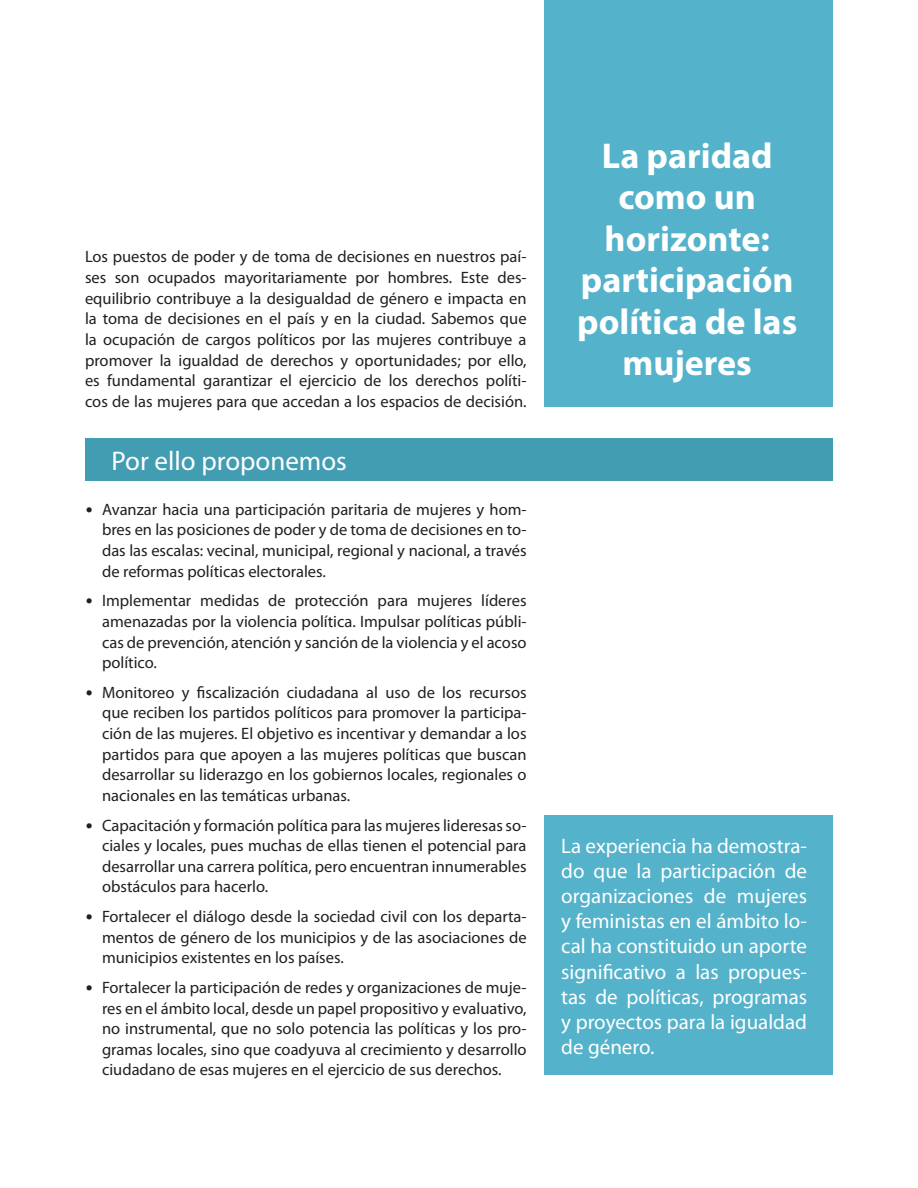
<style>
.page{position:relative;width:918px;height:1188px;background:#fff}
.page>*{position:absolute;margin:0;border:0;box-sizing:border-box;transform-origin:0 0}
.t1{font:700 36px/41.4px "Myriad Pro";color:#fff;text-align:center}
.t2{font:27px "Myriad Pro";color:#fff}
.t3{font:21px/25.2px "Myriad Pro";color:#fff;text-align:justify}
.t4{font:16.5px/20.7px "Myriad Pro";color:#231f20;text-align:justify}
.s1{font-family:"Calibri"}
</style>
<div class="page">
<div style="left:545px;top:816px;width:288px;height:259px;background:#54b2cb"></div>
<div style="left:545px;top:0;width:288px;height:407px;background:#54b2cb"></div>
<div style="left:85px;top:439px;width:748px;height:42px;background:#429db2"></div>
<p class="t4" style="left:85px;top:246px;width:443px">Los puestos de poder y de toma de decisiones en nuestros paí&shy;ses son ocupados mayoritariamente por hombres. Este des&shy;equilibrio contribuye a la desigualdad de género e impacta en la toma de decisiones en el país y en la ciudad. Sabemos que la ocupación de cargos políticos por las mujeres contribuye a promover la igualdad de derechos y oportunidades; por ello, es fundamental garantizar el ejercicio de los derechos políti&shy;cos de las mujeres para que accedan a los espacios de decisión.</p>
<h2 class="t2" style="left:112px;top:444px;width:237px">Por ello proponemos</h2>
<p class="t4" style="left:102px;top:499px;width:426px;text-indent:-17px"><span class="s1">•</span> Avanzar hacia una participación paritaria de mujeres y hom&shy;bres en las posiciones de poder y de toma de decisiones en to&shy;das las escalas: vecinal, municipal, regional y nacional, a través de reformas políticas electorales.</p>
<p class="t4" style="left:102px;top:590px;width:426px;text-indent:-17px"><span class="s1">•</span> Implementar medidas de protección para mujeres líderes amenazadas por la violencia política. Impulsar políticas públi&shy;cas de prevención, atención y sanción de la violencia y el acoso político.</p>
<p class="t4" style="left:102px;top:682px;width:426px;text-indent:-17px"><span class="s1">•</span> Monitoreo y fiscalización ciudadana al uso de los recursos que reciben los partidos políticos para promover la participa&shy;ción de las mujeres. El objetivo es incentivar y demandar a los partidos para que apoyen a las mujeres políticas que buscan desarrollar su liderazgo en los gobiernos locales, regionales o nacionales en las temáticas urbanas.</p>
<p class="t4" style="left:102px;top:814px;width:426px;text-indent:-17px"><span class="s1">•</span> Capacitación y formación política para las mujeres lideresas so&shy;ciales y locales, pues muchas de ellas tienen el potencial para desarrollar una carrera política, pero encuentran innumerables obstáculos para hacerlo.</p>
<p class="t4" style="left:102px;top:906px;width:426px;text-indent:-17px"><span class="s1">•</span> Fortalecer el diálogo desde la sociedad civil con los departa&shy;mentos de género de los municipios y de las asociaciones de municipios existentes en los países.</p>
<p class="t4" style="left:102px;top:977px;width:426px;text-indent:-17px"><span class="s1">•</span> Fortalecer la participación de redes y organizaciones de muje&shy;res en el ámbito local, desde un papel propositivo y evaluativo, no instrumental, que no solo potencia las políticas y los pro&shy;gramas locales, sino que coadyuva al crecimiento y desarrollo ciudadano de esas mujeres en el ejercicio de sus derechos.</p>
<h1 class="t1" style="left:577px;top:134px;width:222px">La paridad como un horizonte: participación política de las mujeres</h1>
<p class="t3" style="left:561px;top:833px;width:247px">La experiencia ha demostra&shy;do que la participación de organizaciones de mujeres y feministas en el ámbito lo&shy;cal ha constituido un aporte significativo a las propues&shy;tas de políticas, programas y proyectos para la igualdad de género.</p>
</div>
